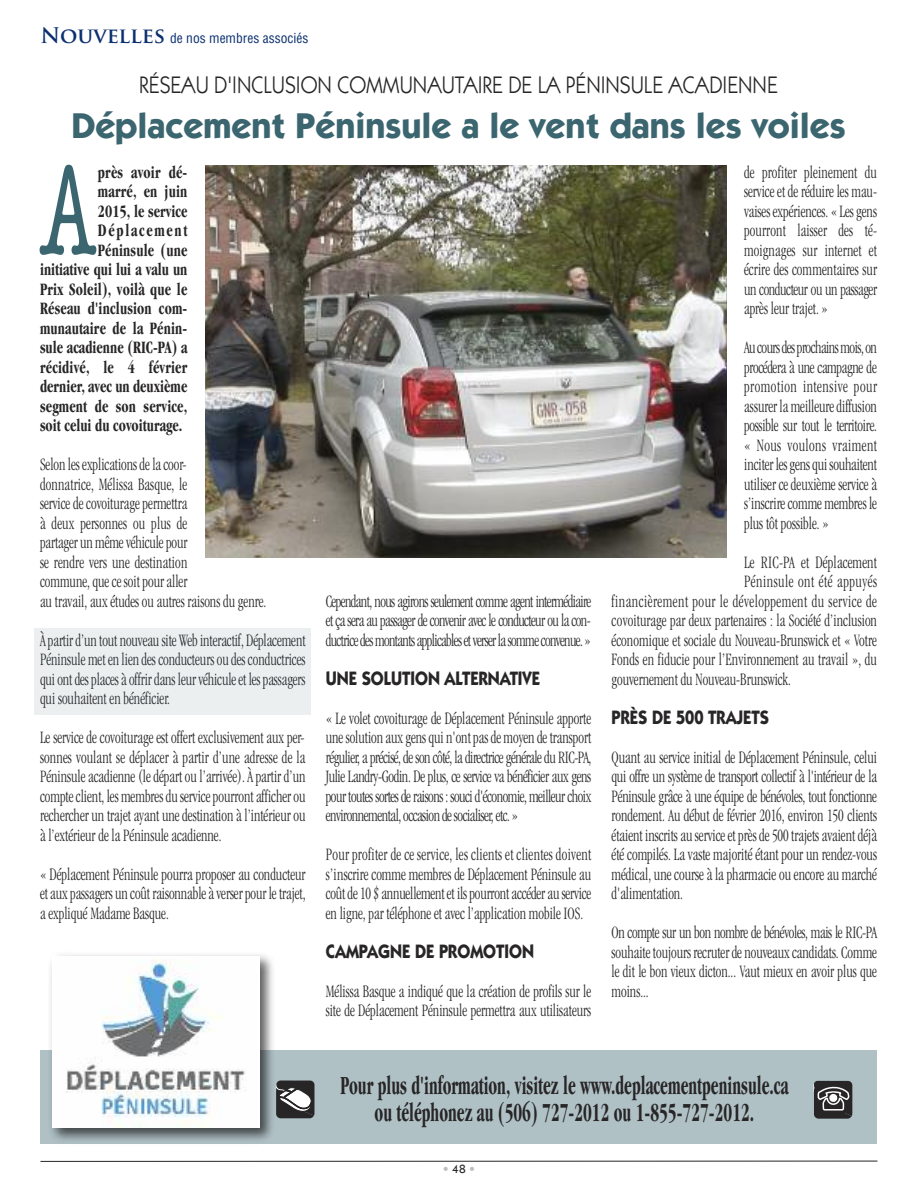
<style>
.page{position:relative;width:918px;height:1188px;background:#fff}
.page>*{position:absolute;margin:0;border:0;box-sizing:border-box;transform-origin:0 0}
.t1{font:condensed 127.5px "American Typewriter";color:#3b656f;scale:.75 1}
.t2{font:700 36px "Itc Kabel";color:#3b656f}
.t3{font:700 condensed 27px/27px "Garamond";color:#272526;text-align:center;scale:.65 1}
.t4{font:24px "Itc Kabel";color:#272526;scale:.9 1}
.t5{font:700 19.5px "Itc Kabel";color:#272526;scale:.85 1}
.t6{font:300 condensed 18px/19.5px "Garamond";color:#272526;text-align:justify;scale:.8 1}
.t7{font:700 condensed 18px/19.5px "Garamond";letter-spacing:.01em;color:#272526;text-align:right;scale:.8 1}
.t8{font:300 condensed 18px "Garamond";letter-spacing:.035em;color:#272526;scale:.8 1}
.t9{font:condensed 13.5px "Helvetica";color:#0b3070}
.t10{font:500 12px "Itc Kabel";color:#bebebe}
.s1{font-family:"Trajan Pro";font-weight:700;font-stretch:normal;font-size:21px}
.s2{color:#272526}
</style>
<div class="page">
<hr style="left:40px;top:1161px;width:837px;height:1px;background:#272526">
<div style="left:40px;top:1050px;width:837px;height:94px;background:#b0c1c6"></div>
<img style="left:50px;top:955px;width:223px;height:186px">
<div style="left:52px;top:956px;width:207px;height:172px;background:#fff"></div>
<img style="left:66px;top:959px;width:180px;height:169px">
<svg style="left:276px;top:1081px;width:38px;height:37px"></svg>
<svg style="left:814px;top:1081px;width:38px;height:38px"></svg>
<img style="left:205px;top:165px;width:521px;height:393px">
<div style="left:34px;top:628px;width:277px;height:86px;background:#ebeff0"></div>
<p class="t9" style="left:40px;top:30px;width:269px"><span class="s1">Nouvelles</span> de nos membres associés</p>
<h3 class="t4" style="left:139px;top:75px;width:711px">RÉSEAU D'INCLUSION COMMUNAUTAIRE DE LA PÉNINSULE ACADIENNE</h3>
<h2 class="t2" style="left:71px;top:112px;width:776px">Déplacement Péninsule a le vent dans les voiles</h2>
<h1 class="t1" style="left:40px;top:164px;width:76px">A</h1>
<p class="t7" style="left:40px;top:164px;width:186px">près avoir dé-<br>marré, en juin<br>2015, le service<br>Déplacement<br>Péninsule (une<br>initiative qui lui a valu un<br>Prix Soleil), voilà que le<br>Réseau d'inclusion com&shy;munautaire de la Pénin&shy;sule acadienne (RIC-PA) a récidivé, le 4 février dernier, avec un deuxième segment de son service, soit celui du covoiturage.</p>
<p class="t6" style="left:40px;top:456px;width:284px;text-align:left">Selon les explications de la coor-<br>donnatrice, Mélissa Basque, le<br>service de covoiturage permettra<br>à deux personnes ou plus de<br>partager un même véhicule pour<br>se rendre vers une destination<br>commune, que ce soit pour aller<br>au travail, aux études ou autres raisons du genre.</p>
<p class="t6" style="left:40px;top:632px;width:333px">À partir d’un tout nouveau site Web interactif, Déplacement Péninsule met en lien des conducteurs ou des conductrices qui ont des places à offrir dans leur véhicule et les passagers qui souhaitent en bénéficier.</p>
<p class="t6" style="left:40px;top:729px;width:333px">Le service de covoiturage est offert exclusivement aux per&shy;sonnes voulant se déplacer à partir d’une adresse de la Péninsule acadienne (le départ ou l’arrivée). À partir d’un compte client, les membres du service pourront afficher ou rechercher un trajet ayant une destination à l’intérieur ou à l’extérieur de la Péninsule acadienne.</p>
<p class="t6" style="left:40px;top:866px;width:333px">« Déplacement Péninsule pourra proposer au conducteur et aux passagers un coût raisonnable à verser pour le trajet, a expliqué Madame Basque.</p>
<p class="t6" style="left:744px;top:164px;width:168px">de profiter pleinement du service et de réduire les mau&shy;vaises expériences. « Les gens pourront laisser des té&shy;moignages sur internet et écrire des commentaires sur un conducteur ou un passager après leur trajet. »</p>
<p class="t6" style="left:744px;top:339px;width:168px">Aucoursdesprochainsmois,on procédera à une campagne de promotion intensive pour assurer la meilleure diffusion possible sur tout le territoire. « Nous voulons vraiment inciter les gens qui souhaitent utiliser ce deuxième service à s’inscrire comme membres le plus tôt possible. »</p>
<p class="t6" style="left:744px;top:554px;width:168px">Le RIC-PA et Déplacement</p>
<p class="t8" style="left:744px;top:575px;width:168px">Péninsule ont été appuyés</p>
<p class="t8" style="left:612px;top:594px;width:333px">financièrement pour le développement du service de</p>
<p class="t6" style="left:612px;top:612px;width:333px">covoiturage par deux partenaires : la Société d’inclusion</p>
<p class="t6" style="left:612px;top:632px;width:333px">économique et sociale du Nouveau-Brunswick et « Votre</p>
<p class="t6" style="left:612px;top:651px;width:333px">Fonds en fiducie pour l’Environnement au travail », du</p>
<p class="t6" style="left:612px;top:671px;width:226px">gouvernement du Nouveau-Brunswick.</p>
<p class="t5" style="left:612px;top:710px;width:187px">PRÈS DE 500 TRAJETS</p>
<p class="t6" style="left:612px;top:749px;width:333px">Quant au service initial de Déplacement Péninsule, celui qui offre un système de transport collectif à l'intérieur de la Péninsule grâce à une équipe de bénévoles, tout fonctionne rondement. Au début de février 2016, environ 150 clients étaient inscrits au service et près de 500 trajets avaient déjà été compilés. La vaste majorité étant pour un rendez-vous médical, une course à la pharmacie ou encore au marché d'alimentation.</p>
<p class="t6" style="left:612px;top:924px;width:333px">On compte sur un bon nombre de bénévoles, mais le RIC-PA souhaite toujours recruter de nouveaux candidats. Comme le dit le bon vieux dicton... Vaut mieux en avoir plus que moins...</p>
<p class="t6" style="left:326px;top:592px;width:333px">Cependant, nous agirons seulement comme agent intermédiaire et ça sera au passager de convenir avec le conducteur ou la con&shy;ductricedesmontantsapplicablesetverserlasommeconvenue. »</p>
<p class="t5" style="left:326px;top:671px;width:254px">UNE SOLUTION ALTERNATIVE</p>
<p class="t6" style="left:326px;top:709px;width:333px">« Le volet covoiturage de Déplacement Péninsule apporte une solution aux gens qui n'ont pas de moyen de transport régulier, a précisé, de son côté, la directrice générale du RIC-PA, Julie Landry-Godin. De plus, ce service va bénéficier aux gens pour toutes sortes de raisons : souci d'économie, meilleur choix environnemental, occasion de socialiser, etc. »</p>
<p class="t6" style="left:326px;top:846px;width:333px">Pour profiter de ce service, les clients et clientes doivent s’inscrire comme membres de Déplacement Péninsule au coût de 10 $ annuellement et ils pourront accéder au service en ligne, par téléphone et avec l’application mobile IOS.</p>
<p class="t5" style="left:326px;top:944px;width:246px">CAMPAGNE DE PROMOTION</p>
<p class="t6" style="left:326px;top:982px;width:333px">Mélissa Basque a indiqué que la création de profils sur le site de Déplacement Péninsule permettra aux utilisateurs</p>
<h3 class="t3" style="left:340px;top:1074px;width:691px">Pour plus d'information, visitez le www.deplacementpeninsule.ca ou téléphonez au (506) 727-2012 ou 1-855-727-2012.</h3>
<p class="t10" style="left:443px;top:1165px;width:34px">•<span class="s2">48</span>•</p>
</div>
